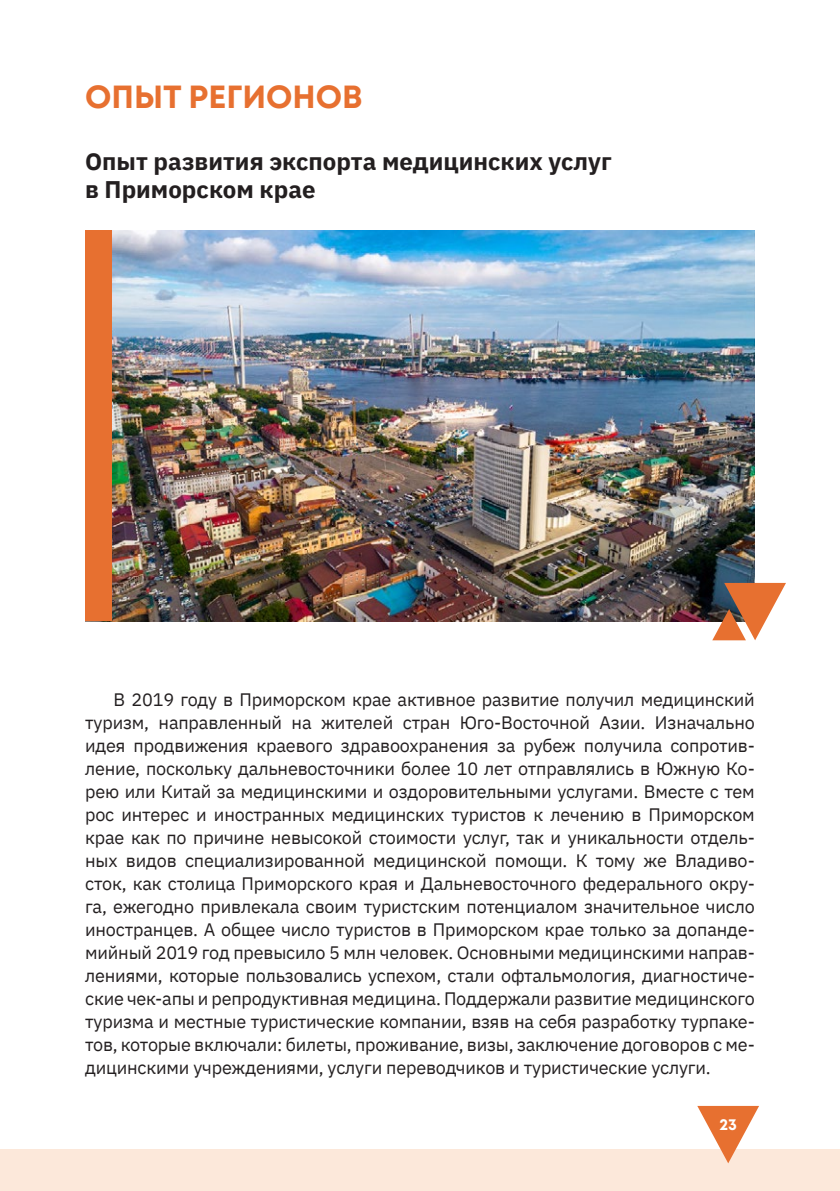
<style>
.page{position:relative;width:840px;height:1191px;background:#fff}
.page>*{position:absolute;margin:0;border:0;box-sizing:border-box;transform-origin:0 0}
.заг{font:700 32px "Mont";color:#e77030}
.подзаг{font:700 24px/28px "IBM Plex Sans";color:#231f20}
.набор{font:18px/23px "IBM Plex Sans";letter-spacing:-.01em;color:#231f20;text-align:justify}
.t1{font:700 16px "Mont";color:#fff}
</style>
<div class="page">
<div style="left:0;top:1149px;width:839px;height:42px;background:#fce8da"></div>
<svg style="left:697px;top:1106px;width:61px;height:57px"></svg>
<img style="left:112px;top:231px;width:642px;height:390px">
<svg style="left:711px;top:583px;width:74px;height:57px"></svg>
<div style="left:85px;top:231px;width:27px;height:390px;background:#e77030"></div>
<p class="заг" style="left:85px;top:76px;width:279px">ОПЫТ РЕГИОНОВ</p>
<p class="подзаг" style="left:85px;top:146px;width:528px">Опыт развития экспорта медицинских услуг в Приморском крае</p>
<p class="набор" style="left:85px;top:686px;width:670px;text-indent:28px">В 2019 году в Приморском крае активное развитие получил медицинский туризм, направленный на жителей стран Юго-Восточной Азии. Изначально идея продвижения краевого здравоохранения за рубеж получила сопротив&shy;ление, поскольку дальневосточники более 10 лет отправлялись в Южную Ко&shy;рею или Китай за медицинскими и оздоровительными услугами. Вместе с тем рос интерес и иностранных медицинских туристов к лечению в Приморском крае как по причине невысокой стоимости услуг, так и уникальности отдель&shy;ных видов специализированной медицинской помощи. К тому же Владиво&shy;сток, как столица Приморского края и Дальневосточного федерального окру&shy;га, ежегодно привлекала своим туристским потенциалом значительное число иностранцев. А общее число туристов в Приморском крае только за допанде&shy;мийный 2019 год превысило 5 млн человек. Основными медицинскими направ&shy;лениями, которые пользовались успехом, стали офтальмология, диагностиче&shy;ские чек-апы и репродуктивная медицина. Поддержали развитие медицинского туризма и местные туристические компании, взяв на себя разработку турпаке&shy;тов, которые включали: билеты, проживание, визы, заключение договоров с ме&shy;дицинскими учреждениями, услуги переводчиков и туристические услуги.</p>
<p class="t1" style="left:719px;top:1114px;width:19px">23</p>
</div>
